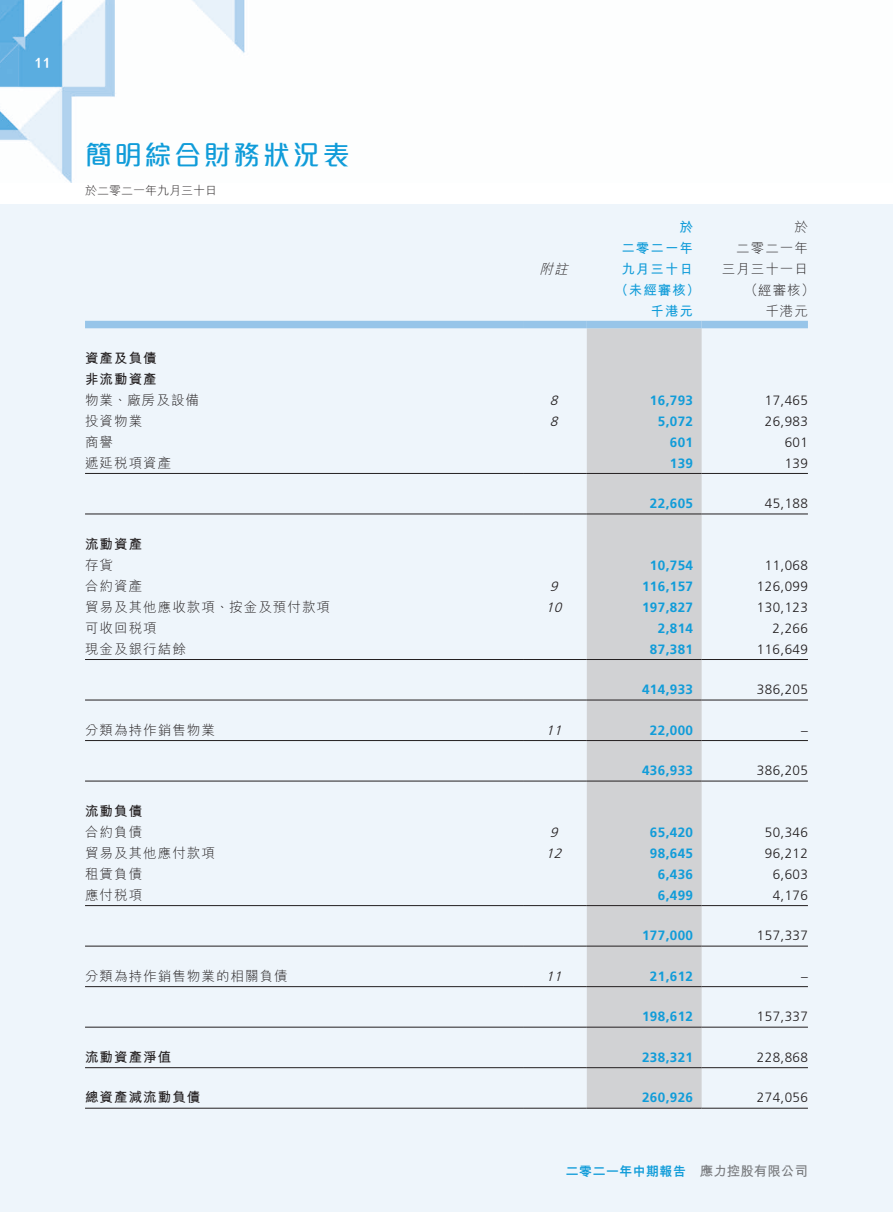
<style>
.page{position:relative;width:893px;height:1212px;background:#fff}
.page>*{position:absolute;margin:0;border:0;box-sizing:border-box;transform-origin:0 0}
.t1{font:500 27px "M Elle HK";letter-spacing:.1em;color:#109cd9}
.t2{font:700 13.5px "Frutiger LT Std";letter-spacing:.03em;color:#109cd9}
.t3{font:300 13.5px "Frutiger LT Std";letter-spacing:.03em;color:#231f20}
.t4{font:300 13.5px "M Hei HK";letter-spacing:.08em;color:#231f20}
.t5{font:700 13.5px/21px "M Hei HK";letter-spacing:.08em;color:#231f20}
.t6{font:700 13.5px/21px "M Hei HK";letter-spacing:.08em;color:#109cd9;text-align:justify}
.t7{font:italic 300 13.5px "Frutiger LT Std";color:#231f20}
.t8{font:700 13.5px "M Hei HK";color:#76787b}
.t9{font:800 13.5px "M Hei HK";color:#fff}
.t10{font:italic 300 13.5px "M Hei HK";color:#231f20}
.t11{font:800 12.75px "M Hei HK";letter-spacing:.05em;color:#109cd9}
.t12{font:300 12px "M Hei HK";color:#231f20}
</style>
<div class="page">
<div style="left:0;top:204px;width:893px;height:1008px;background:#eef5fb"></div>
<img style="left:0;top:0;width:245px;height:183px">
<div style="left:587px;top:328px;width:115px;height:780px;background:#d1d2d4"></div>
<div style="left:85px;top:321px;width:438px;height:7px;background:#97c5e9"></div>
<div style="left:523px;top:321px;width:64px;height:7px;background:#97c5e9"></div>
<div style="left:587px;top:321px;width:115px;height:7px;background:#97c5e9"></div>
<div style="left:702px;top:321px;width:106px;height:7px;background:#97c5e9"></div>
<hr style="left:85px;top:473px;width:438px;height:1px;background:#231f20">
<hr style="left:523px;top:473px;width:64px;height:1px;background:#231f20">
<hr style="left:587px;top:473px;width:115px;height:1px;background:#231f20">
<hr style="left:702px;top:473px;width:106px;height:1px;background:#231f20">
<hr style="left:85px;top:514px;width:438px;height:1px;background:#231f20">
<hr style="left:523px;top:514px;width:64px;height:1px;background:#231f20">
<hr style="left:587px;top:514px;width:115px;height:1px;background:#231f20">
<hr style="left:702px;top:514px;width:106px;height:1px;background:#231f20">
<hr style="left:85px;top:659px;width:438px;height:1px;background:#231f20">
<hr style="left:523px;top:659px;width:64px;height:1px;background:#231f20">
<hr style="left:587px;top:659px;width:115px;height:1px;background:#231f20">
<hr style="left:702px;top:659px;width:106px;height:1px;background:#231f20">
<hr style="left:85px;top:700px;width:438px;height:1px;background:#231f20">
<hr style="left:523px;top:700px;width:64px;height:1px;background:#231f20">
<hr style="left:587px;top:700px;width:115px;height:1px;background:#231f20">
<hr style="left:702px;top:700px;width:106px;height:1px;background:#231f20">
<hr style="left:85px;top:740px;width:438px;height:1px;background:#231f20">
<hr style="left:523px;top:740px;width:64px;height:1px;background:#231f20">
<hr style="left:587px;top:740px;width:115px;height:1px;background:#231f20">
<hr style="left:702px;top:740px;width:106px;height:1px;background:#231f20">
<hr style="left:85px;top:781px;width:438px;height:1px;background:#231f20">
<hr style="left:523px;top:781px;width:64px;height:1px;background:#231f20">
<hr style="left:587px;top:781px;width:115px;height:1px;background:#231f20">
<hr style="left:702px;top:781px;width:106px;height:1px;background:#231f20">
<hr style="left:85px;top:905px;width:438px;height:1px;background:#231f20">
<hr style="left:523px;top:905px;width:64px;height:1px;background:#231f20">
<hr style="left:587px;top:905px;width:115px;height:1px;background:#231f20">
<hr style="left:702px;top:905px;width:106px;height:1px;background:#231f20">
<hr style="left:85px;top:946px;width:438px;height:1px;background:#231f20">
<hr style="left:523px;top:946px;width:64px;height:1px;background:#231f20">
<hr style="left:587px;top:946px;width:115px;height:1px;background:#231f20">
<hr style="left:702px;top:946px;width:106px;height:1px;background:#231f20">
<hr style="left:85px;top:986px;width:438px;height:1px;background:#231f20">
<hr style="left:523px;top:986px;width:64px;height:1px;background:#231f20">
<hr style="left:587px;top:986px;width:115px;height:1px;background:#231f20">
<hr style="left:702px;top:986px;width:106px;height:1px;background:#231f20">
<hr style="left:85px;top:1027px;width:438px;height:1px;background:#231f20">
<hr style="left:523px;top:1027px;width:64px;height:1px;background:#231f20">
<hr style="left:587px;top:1027px;width:115px;height:1px;background:#231f20">
<hr style="left:702px;top:1027px;width:106px;height:1px;background:#231f20">
<hr style="left:85px;top:1067px;width:438px;height:1px;background:#231f20">
<hr style="left:523px;top:1067px;width:64px;height:1px;background:#231f20">
<hr style="left:587px;top:1067px;width:115px;height:1px;background:#231f20">
<hr style="left:702px;top:1067px;width:106px;height:1px;background:#231f20">
<hr style="left:85px;top:1108px;width:438px;height:1px;background:#231f20">
<hr style="left:523px;top:1108px;width:64px;height:1px;background:#231f20">
<hr style="left:587px;top:1108px;width:115px;height:1px;background:#231f20">
<hr style="left:702px;top:1108px;width:106px;height:1px;background:#231f20">
<p class="t9" style="left:34px;top:56px;width:18px">11</p>
<h1 class="t1" style="left:85px;top:136px;width:266px">簡明綜合財務狀況表</h1>
<p class="t12" style="left:85px;top:182px;width:133px">於二零二一年九月三十日</p>
<p class="t5" style="left:85px;top:346px;width:73px">資產及負債非流動資產</p>
<p class="t4" style="left:85px;top:390px;width:116px">物業、廠房及設備</p>
<p class="t4" style="left:85px;top:411px;width:59px">投資物業</p>
<p class="t4" style="left:85px;top:432px;width:30px">商譽</p>
<p class="t4" style="left:85px;top:453px;width:88px">遞延稅項資產</p>
<p class="t5" style="left:85px;top:532px;width:59px">流動資產</p>
<p class="t4" style="left:85px;top:555px;width:30px">存貨</p>
<p class="t4" style="left:85px;top:576px;width:59px">合約資產</p>
<p class="t4" style="left:85px;top:597px;width:246px">貿易及其他應收款項、按金及預付款項</p>
<p class="t4" style="left:85px;top:618px;width:73px">可收回稅項</p>
<p class="t4" style="left:85px;top:639px;width:102px">現金及銀行結餘</p>
<p class="t4" style="left:85px;top:720px;width:131px">分類為持作銷售物業</p>
<p class="t5" style="left:85px;top:799px;width:59px">流動負債</p>
<p class="t4" style="left:85px;top:822px;width:59px">合約負債</p>
<p class="t4" style="left:85px;top:843px;width:131px">貿易及其他應付款項</p>
<p class="t4" style="left:85px;top:864px;width:59px">租賃負債</p>
<p class="t4" style="left:85px;top:885px;width:59px">應付稅項</p>
<p class="t4" style="left:85px;top:966px;width:204px">分類為持作銷售物業的相關負債</p>
<p class="t5" style="left:85px;top:1045px;width:88px">流動資產淨值</p>
<p class="t5" style="left:85px;top:1086px;width:117px">總資產減流動負債</p>
<p class="t10" style="left:539px;top:259px;width:34px">附註</p>
<p class="t6" style="left:621px;top:215px;width:73px;text-indent:58px">於二零二一年九月三十日</p>
<p class="t4" style="left:794px;top:217px;width:15px">於</p>
<p class="t4" style="left:736px;top:238px;width:73px">二零二一年</p>
<p class="t4" style="left:722px;top:259px;width:88px">三月三十一日</p>
<p class="t4" style="left:744px;top:280px;width:72px">（經審核(</p>
<p class="t6" style="left:615px;top:278px;width:86px">（未經審核）</p>
<p class="t6" style="left:650px;top:299px;width:44px">千港元</p>
<p class="t4" style="left:765px;top:301px;width:44px">千港元</p>
<p class="t7" style="left:550px;top:392px;width:13px">8</p>
<p class="t2" style="left:650px;top:392px;width:45px">16,793</p>
<p class="t3" style="left:765px;top:392px;width:45px">17,465</p>
<p class="t7" style="left:550px;top:413px;width:13px">8</p>
<p class="t2" style="left:658px;top:413px;width:37px">5,072</p>
<p class="t3" style="left:765px;top:413px;width:45px">26,983</p>
<p class="t2" style="left:670px;top:434px;width:25px">601</p>
<p class="t3" style="left:785px;top:434px;width:25px">601</p>
<p class="t2" style="left:670px;top:455px;width:25px">139</p>
<p class="t3" style="left:785px;top:455px;width:25px">139</p>
<p class="t2" style="left:650px;top:495px;width:45px">22,605</p>
<p class="t3" style="left:765px;top:496px;width:45px">45,188</p>
<p class="t2" style="left:650px;top:557px;width:45px">10,754</p>
<p class="t3" style="left:765px;top:557px;width:45px">11,068</p>
<p class="t7" style="left:550px;top:578px;width:13px">9</p>
<p class="t2" style="left:642px;top:578px;width:53px">116,157</p>
<p class="t3" style="left:757px;top:578px;width:53px">126,099</p>
<p class="t7" style="left:546px;top:599px;width:21px">10</p>
<p class="t2" style="left:642px;top:599px;width:53px">197,827</p>
<p class="t3" style="left:757px;top:599px;width:53px">130,123</p>
<p class="t2" style="left:658px;top:620px;width:37px">2,814</p>
<p class="t3" style="left:773px;top:620px;width:37px">2,266</p>
<p class="t2" style="left:650px;top:641px;width:45px">87,381</p>
<p class="t3" style="left:757px;top:641px;width:53px">116,649</p>
<p class="t2" style="left:642px;top:681px;width:53px">414,933</p>
<p class="t3" style="left:757px;top:682px;width:53px">386,205</p>
<p class="t7" style="left:546px;top:722px;width:21px">11</p>
<p class="t2" style="left:650px;top:722px;width:45px">22,000</p>
<p class="t3" style="left:801px;top:722px;width:8px">–</p>
<p class="t2" style="left:642px;top:762px;width:53px">436,933</p>
<p class="t3" style="left:757px;top:763px;width:53px">386,205</p>
<p class="t7" style="left:550px;top:824px;width:13px">9</p>
<p class="t2" style="left:650px;top:824px;width:45px">65,420</p>
<p class="t3" style="left:765px;top:824px;width:45px">50,346</p>
<p class="t7" style="left:546px;top:845px;width:21px">12</p>
<p class="t2" style="left:650px;top:845px;width:45px">98,645</p>
<p class="t3" style="left:765px;top:845px;width:45px">96,212</p>
<p class="t2" style="left:658px;top:866px;width:37px">6,436</p>
<p class="t3" style="left:773px;top:866px;width:37px">6,603</p>
<p class="t2" style="left:658px;top:887px;width:37px">6,499</p>
<p class="t3" style="left:773px;top:887px;width:37px">4,176</p>
<p class="t2" style="left:642px;top:928px;width:53px">177,000</p>
<p class="t3" style="left:757px;top:928px;width:53px">157,337</p>
<p class="t7" style="left:546px;top:968px;width:21px">11</p>
<p class="t2" style="left:650px;top:968px;width:45px">21,612</p>
<p class="t3" style="left:801px;top:968px;width:8px">–</p>
<p class="t2" style="left:642px;top:1009px;width:53px">198,612</p>
<p class="t3" style="left:757px;top:1009px;width:53px">157,337</p>
<p class="t2" style="left:642px;top:1049px;width:53px">238,321</p>
<p class="t3" style="left:757px;top:1049px;width:53px">228,868</p>
<p class="t2" style="left:642px;top:1090px;width:53px">260,926</p>
<p class="t3" style="left:757px;top:1090px;width:53px">274,056</p>
<p class="t11" style="left:566px;top:1164px;width:121px">二零二一年中期報告</p>
<p class="t8" style="left:700px;top:1162px;width:110px">應力控股有限公司</p>
</div>
